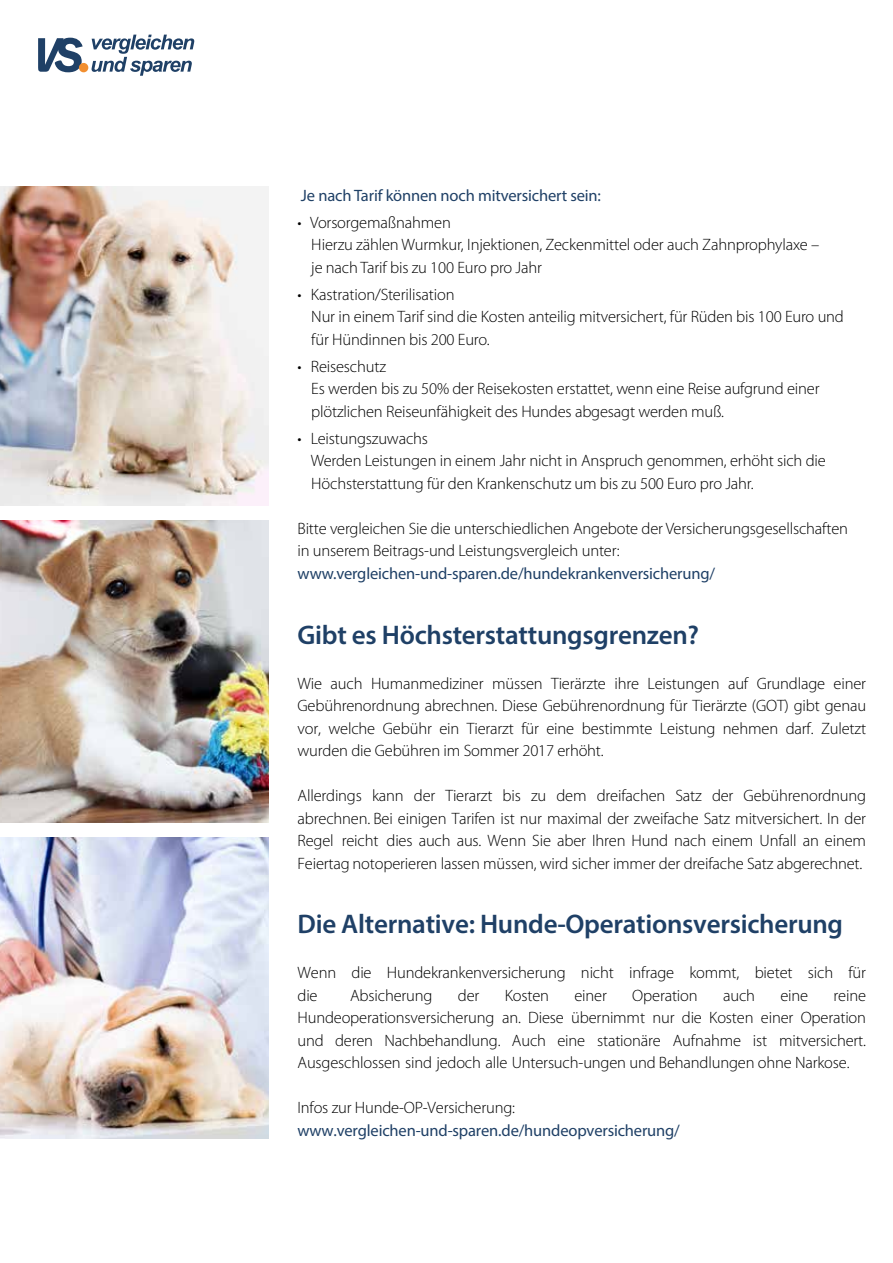
<style>
.page{position:relative;width:893px;height:1263px;background:#fff}
.page>*{position:absolute;margin:0;border:0;box-sizing:border-box;transform-origin:0 0}
.t1{font:600 27px "Myriad Pro";letter-spacing:-.01em;color:#1f4066}
.t2{font:300 16.5px/22.5px "Myriad Pro";letter-spacing:-.01em;color:#000}
.t3{font:16.5px "Myriad Pro";letter-spacing:-.01em;color:#1f4066}
</style>
<div class="page">
<img style="left:0;top:520px;width:268px;height:302px">
<img style="left:0;top:186px;width:268px;height:320px">
<img style="left:0;top:837px;width:268px;height:301px">
<svg style="left:38px;top:38px;width:45px;height:34px"></svg>
<div style="left:79px;top:63px;width:9px;height:9px;background:#f28f30;border-radius:50%"></div>
<svg style="left:92px;top:35px;width:102px;height:41px"></svg>
<p class="t3" style="left:301px;top:185px;width:301px">Je nach Tarif können noch mitversichert sein:</p>
<p class="t2" style="left:311px;top:211px;width:509px;text-indent:-14px">• Vorsorgemaßnahmen<br>Hierzu zählen Wurmkur, Injektionen, Zeckenmittel oder auch Zahnprophylaxe – je nach Tarif bis zu 100 Euro pro Jahr</p>
<p class="t2" style="left:311px;top:283px;width:534px;text-indent:-14px">• Kastration/Sterilisation<br>Nur in einem Tarif sind die Kosten anteilig mitversichert, für Rüden bis 100 Euro und für Hündinnen bis 200 Euro.</p>
<p class="t2" style="left:311px;top:355px;width:510px;text-indent:-14px">• Reiseschutz<br>Es werden bis zu 50% der Reisekosten erstattet, wenn eine Reise aufgrund einer plötzlichen Reiseunfähigkeit des Hundes abgesagt werden muß.</p>
<p class="t2" style="left:311px;top:427px;width:517px;text-indent:-13px">• Leistungszuwachs<br>Werden Leistungen in einem Jahr nicht in Anspruch genommen, erhöht sich die<br>Höchsterstattung für den Krankenschutz um bis zu 500 Euro pro Jahr.</p>
<p class="t2" style="left:297px;top:517px;width:552px">Bitte vergleichen Sie die unterschiedlichen Angebote der Versicherungsgesellschaften in unserem Beitrags-und Leistungsvergleich unter:</p>
<p class="t3" style="left:297px;top:563px;width:419px">www.vergleichen-und-sparen.de/hundekrankenversicherung/</p>
<h1 class="t1" style="left:297px;top:617px;width:403px">Gibt es Höchsterstattungsgrenzen?</h1>
<p class="t2" style="left:297px;top:672px;width:570px;text-align:justify">Wie auch Humanmediziner müssen Tierärzte ihre Leistungen auf Grundlage einer Gebührenordnung abrechnen. Diese Gebührenordnung für Tierärzte (GOT) gibt genau vor, welche Gebühr ein Tierarzt für eine bestimmte Leistung nehmen darf. Zuletzt wurden die Gebühren im Sommer 2017 erhöht.</p>
<p class="t2" style="left:297px;top:784px;width:570px;text-align:justify">Allerdings kann der Tierarzt bis zu dem dreifachen Satz der Gebührenordnung abrechnen. Bei einigen Tarifen ist nur maximal der zweifache Satz mitversichert. In der Regel reicht dies auch aus. Wenn Sie aber Ihren Hund nach einem Unfall an einem Feiertag notoperieren lassen müssen, wird sicher immer der dreifache Satz abgerechnet.</p>
<h1 class="t1" style="left:297px;top:907px;width:547px">Die Alternative: Hunde-Operationsversicherung</h1>
<p class="t2" style="left:297px;top:961px;width:570px">Wenn die Hundekrankenversicherung nicht infrage kommt, bietet sich für die</p>
<p class="t2" style="left:350px;top:984px;width:84px">Absicherung</p>
<p class="t2" style="left:458px;top:984px;width:23px">der</p>
<p class="t2" style="left:505px;top:984px;width:46px">Kosten</p>
<p class="t2" style="left:574px;top:984px;width:34px">einer</p>
<p class="t2" style="left:632px;top:984px;width:67px">Operation</p>
<p class="t2" style="left:723px;top:984px;width:33px">auch</p>
<p class="t2" style="left:780px;top:984px;width:29px">eine</p>
<p class="t2" style="left:297px;top:984px;width:570px;text-align:justify;text-indent:536px">reine Hundeoperationsversicherung an. Diese übernimmt nur die Kosten einer Operation und deren Nachbehandlung. Auch eine stationäre Aufnahme ist mitversichert.<br>Ausgeschlossen sind jedoch alle Untersuch-ungen und Behandlungen ohne Narkose.</p>
<p class="t2" style="left:297px;top:1096px;width:219px">Infos zur Hunde-OP-Versicherung:</p>
<p class="t3" style="left:297px;top:1120px;width:384px">www.vergleichen-und-sparen.de/hundeopversicherung/</p>
</div>
